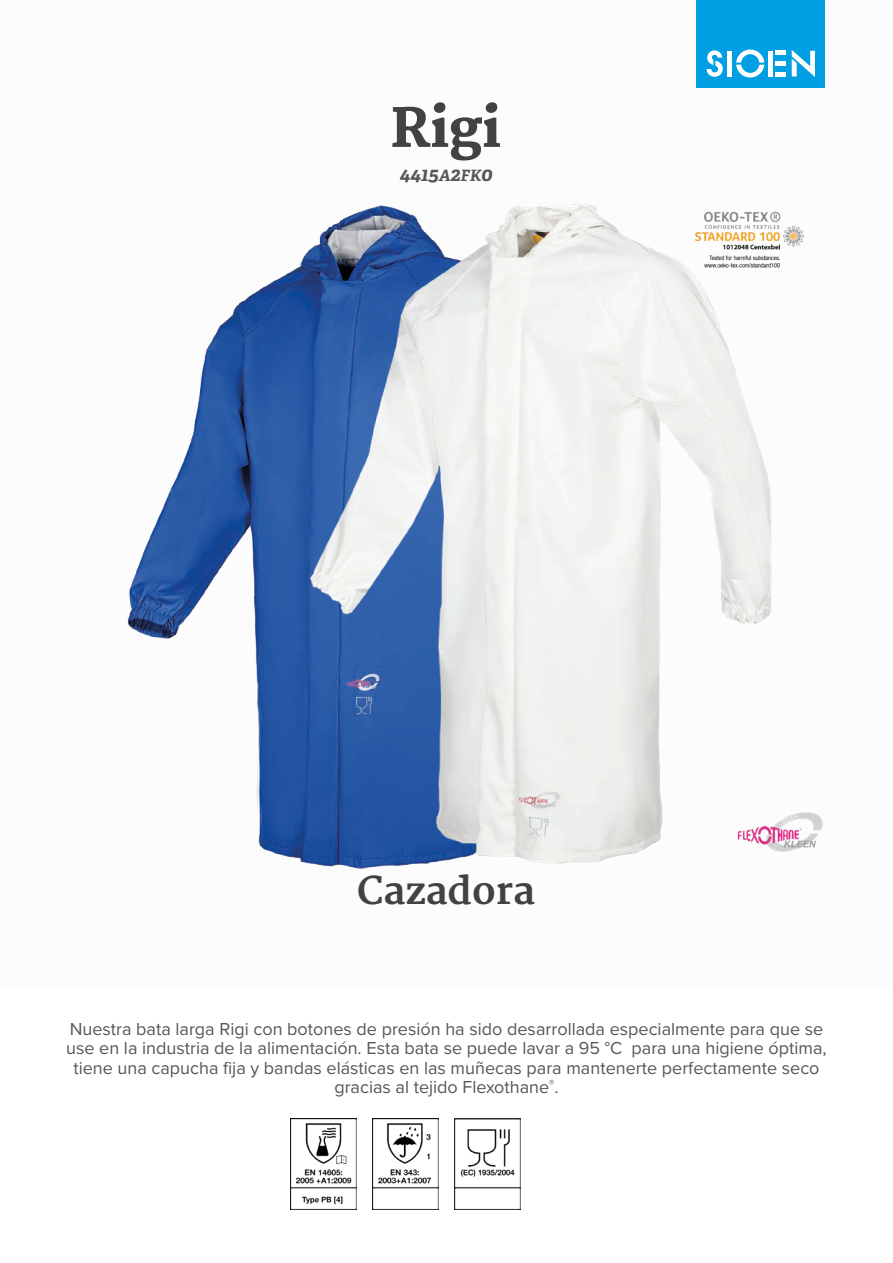
<style>
.page{position:relative;width:893px;height:1263px;background:#fff}
.page>*{position:absolute;margin:0;border:0;box-sizing:border-box;transform-origin:0 0}
.t1{font:800 52.5px "Merriweather";color:#424243}
.t2{font:700 37.5px "Merriweather";color:#424243}
.t3{font:italic 700 19.5px "Adelle PE";color:#575756}
.t4{font:18px/19.5px "Proxima Nova";color:#575756;text-align:center}
.s1{font-size:15.6px}
</style>
<div class="page">
<div style="left:697px;top:0;width:128px;height:88px;background:#009fe3"></div>
<svg style="left:707px;top:50px;width:16px;height:27px"></svg>
<svg style="left:736px;top:50px;width:28px;height:28px"></svg>
<div style="left:727px;top:51px;width:5px;height:26px;background:#fff"></div>
<div style="left:768px;top:51px;width:5px;height:26px;background:#fff"></div>
<div style="left:775px;top:72px;width:11px;height:5px;background:#fff"></div>
<div style="left:775px;top:61px;width:11px;height:5px;background:#fff"></div>
<hr style="left:775px;top:51px;width:11px;height:4px;background:#fff">
<svg style="left:792px;top:50px;width:23px;height:27px"></svg>
<img style="left:783px;top:812px;width:40px;height:40px">
<img style="left:783px;top:225px;width:21px;height:22px">
<img style="left:290px;top:1118px;width:66px;height:92px">
<img style="left:372px;top:1118px;width:66px;height:92px">
<img style="left:454px;top:1118px;width:67px;height:92px">
<img style="left:127px;top:267px;width:171px;height:592px">
<img style="left:298px;top:204px;width:485px;height:665px">
<h1 class="t1" style="left:391px;top:98px;width:112px">Rigi</h1>
<p class="t3" style="left:399px;top:160px;width:95px">4415<span class="s1">A</span>2<span class="s1">FK</span>0</p>
<h2 class="t2" style="left:357px;top:869px;width:179px">Cazadora</h2>
<p class="t4" style="left:66px;top:1018px;width:762px">Nuestra bata larga Rigi con botones de presión ha sido desarrollada especialmente para que se use en la industria de la alimentación. Esta bata se puede lavar a 95 °C para una higiene óptima, tiene una capucha fija y bandas elásticas en las muñecas para mantenerte perfectamente seco gracias al tejido Flexothane<sup>®</sup>.</p>
</div>
